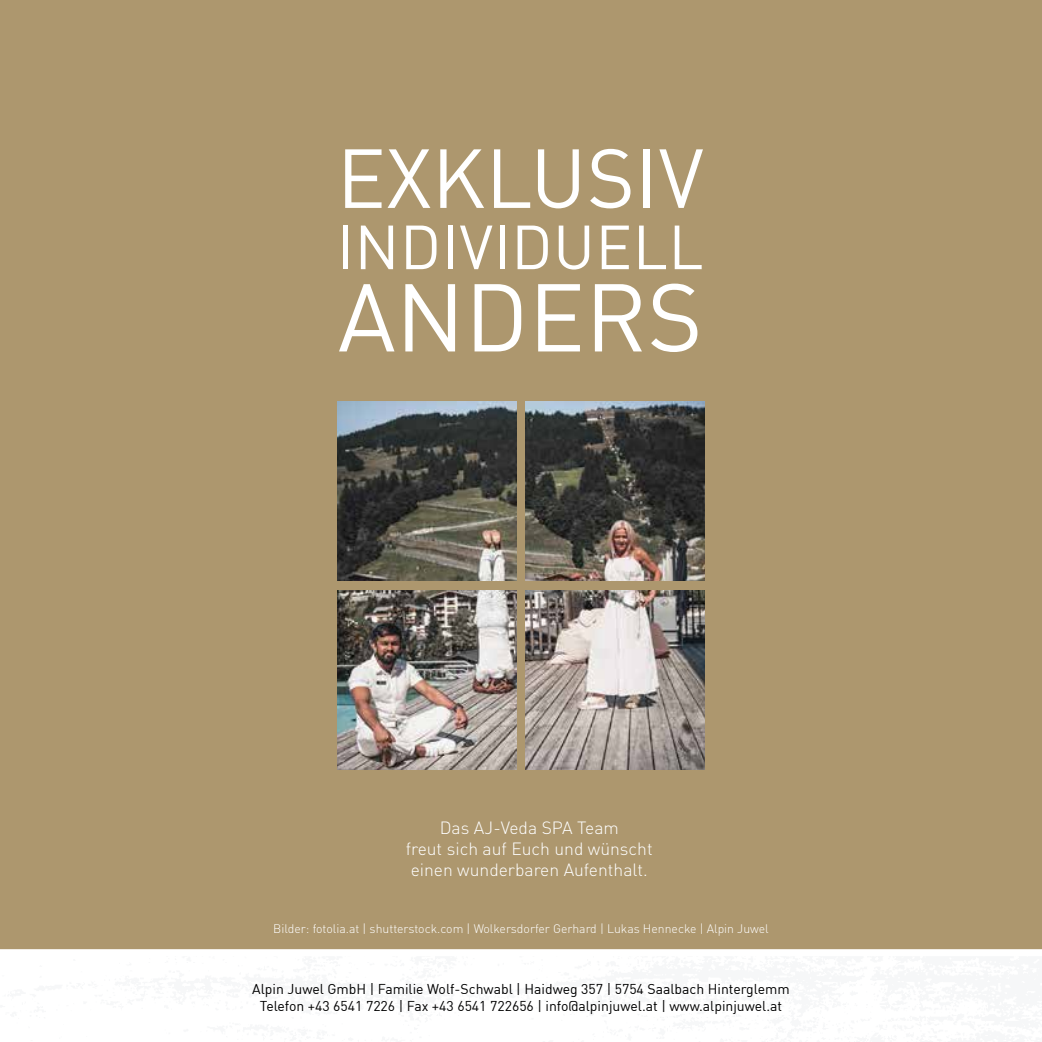
<style>
.page{position:relative;width:1042px;height:1042px;background:#fff}
.page>*{position:absolute;margin:0;border:0;box-sizing:border-box;transform-origin:0 0}
.t1{font:300 17.5px/21px "DIN";color:#fff;text-align:center}
.t2{font:14px/16.8px "DIN";color:#000;text-align:center}
.t3{font:300 12.25px "DIN";color:#fff}
</style>
<div class="page">
<div style="left:0;top:0;width:1042px;height:949px;background:#ad976e"></div>
<svg style="left:345px;top:149px;width:36px;height:59px"></svg>
<svg style="left:387px;top:149px;width:43px;height:59px"></svg>
<svg style="left:440px;top:149px;width:44px;height:59px"></svg>
<svg style="left:494px;top:149px;width:36px;height:59px"></svg>
<svg style="left:538px;top:149px;width:41px;height:59px"></svg>
<svg style="left:590px;top:149px;width:40px;height:59px"></svg>
<div style="left:644px;top:149px;width:6px;height:59px;background:#fff"></div>
<svg style="left:659px;top:149px;width:44px;height:59px"></svg>
<div style="left:343px;top:226px;width:5px;height:43px;background:#fff"></div>
<svg style="left:361px;top:226px;width:32px;height:43px"></svg>
<svg style="left:406px;top:226px;width:30px;height:43px"></svg>
<div style="left:448px;top:226px;width:5px;height:43px;background:#fff"></div>
<svg style="left:460px;top:226px;width:32px;height:43px"></svg>
<hr style="left:500px;top:226px;width:4px;height:43px;background:#fff">
<svg style="left:517px;top:226px;width:31px;height:43px"></svg>
<svg style="left:559px;top:226px;width:30px;height:43px"></svg>
<svg style="left:602px;top:226px;width:27px;height:43px"></svg>
<svg style="left:639px;top:226px;width:27px;height:43px"></svg>
<svg style="left:675px;top:226px;width:26px;height:43px"></svg>
<svg style="left:339px;top:284px;width:55px;height:67px"></svg>
<svg style="left:405px;top:284px;width:50px;height:67px"></svg>
<svg style="left:474px;top:284px;width:47px;height:67px"></svg>
<svg style="left:538px;top:284px;width:42px;height:67px"></svg>
<svg style="left:595px;top:284px;width:47px;height:67px"></svg>
<svg style="left:651px;top:284px;width:46px;height:68px"></svg>
<img style="left:337px;top:590px;width:179px;height:179px">
<img style="left:337px;top:402px;width:179px;height:178px">
<img style="left:526px;top:402px;width:178px;height:178px">
<img style="left:526px;top:590px;width:178px;height:179px">
<p class="t1" style="left:406px;top:817px;width:248px">Das AJ-Veda SPA Team<br>freut sich auf Euch und wünscht einen wunderbaren Aufenthalt.</p>
<p class="t3" style="left:273px;top:921px;width:497px">Bilder: fotolia.at | shutterstock.com | Wolkersdorfer Gerhard | Lukas Hennecke | Alpin Juwel</p>
<p class="t2" style="left:252px;top:980px;width:539px">Alpin Juwel GmbH | Familie Wolf-Schwabl | Haidweg 357 | 5754 Saalbach Hinterglemm<br>Telefon +43 6541 7226 | Fax +43 6541 722656 | info@alpinjuwel.at | www.alpinjuwel.at</p>
</div>
